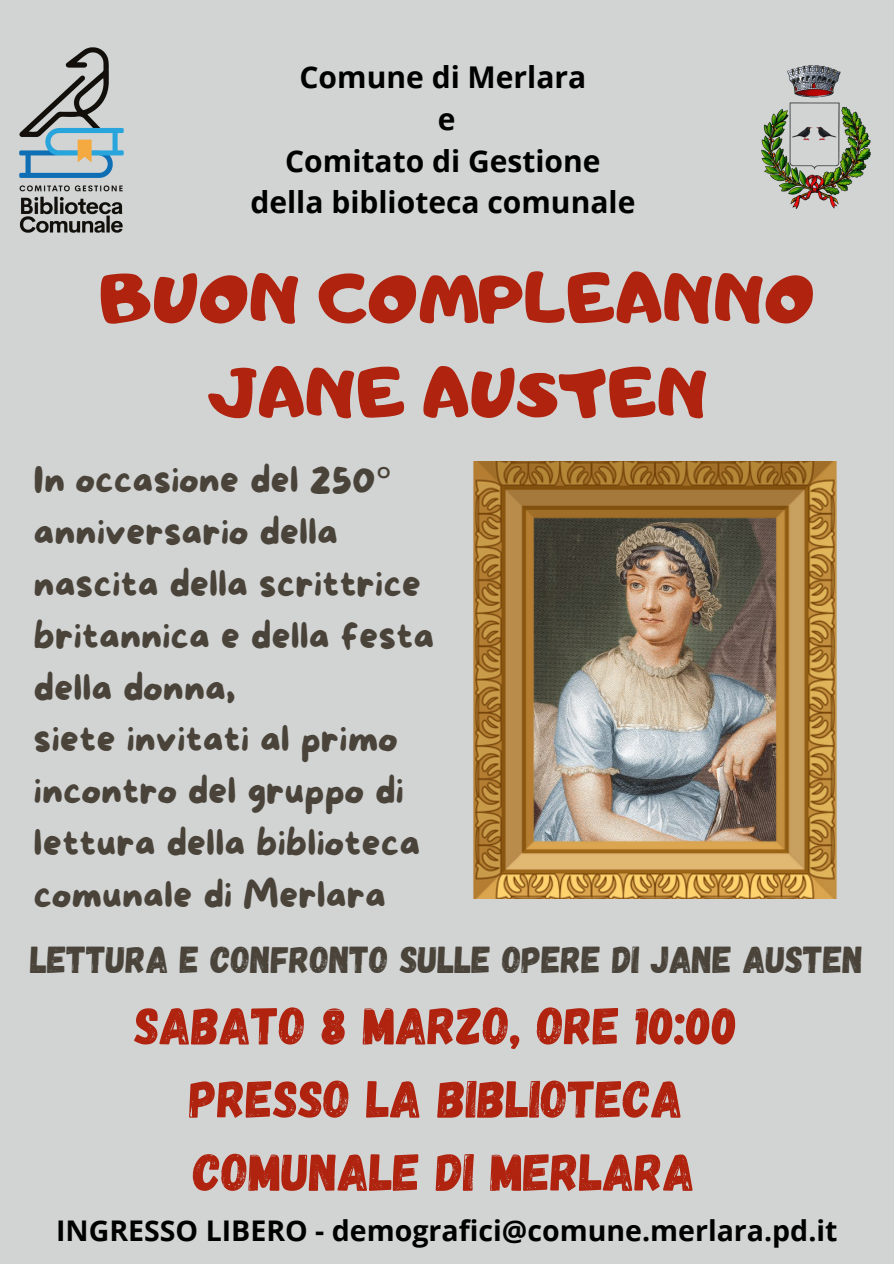
<style>
.page{position:relative;width:894px;height:1264px;background:#fff}
.page>*{position:absolute;margin:0;border:0;box-sizing:border-box;transform-origin:0 0}
.t1{font:67.5px/94.5px "Adigiana Toybox";color:#af230f;text-align:center}
.t2{font:52.5px/73.2px "Gagalin";color:#af230f;text-align:center}
.t3{font:37.5px/51.8px "More Sugar";color:#49433a}
.t4{font:37.5px "Gagalin";color:#49433a}
.t5{font:700 30px "Open Sans";color:#000}
.t6{font:700 28.5px "Open Sans";color:#000}
.s1{font-family:"Noto Sans"}
</style>
<div class="page">
<div style="left:0;top:0;width:893px;height:1263px;background:#d2d4d4"></div>
<img style="left:761px;top:66px;width:109px;height:143px">
<img style="left:19px;top:47px;width:105px;height:186px">
<img style="left:473px;top:461px;width:364px;height:437px">
<p class="t5" style="left:299px;top:56px;width:288px">Comune di Merlara</p>
<p class="t5" style="left:438px;top:98px;width:19px">e</p>
<p class="t5" style="left:285px;top:140px;width:317px">Comitato di Gestione</p>
<p class="t5" style="left:250px;top:181px;width:386px">della biblioteca comunale</p>
<p class="t1" style="left:100px;top:250px;width:716px">BUON COMPLEANNO<br>JANE AUSTEN</p>
<p class="t3" style="left:34px;top:456px;width:402px">In occasione del 250<span class="s1">° </span>anniversario della nascita della scrittrice britannica e della festa della donna,<br>siete invitati al primo incontro del gruppo di lettura della biblioteca comunale di Merlara</p>
<h1 class="t4" style="left:30px;top:934px;width:834px">LETTURA E CONFRONTO SULLE OPERE DI JANE AUSTEN</h1>
<h3 class="t2" style="left:135px;top:986px;width:604px">SABATO 8 MARZO, ORE 10:00<br>PRESSO LA BIBLIOTECA<br>COMUNALE DI MERLARA</h3>
<p class="t6" style="left:56px;top:1210px;width:782px">INGRESSO LIBERO - demografici@comune.merlara.pd.it</p>
</div>
